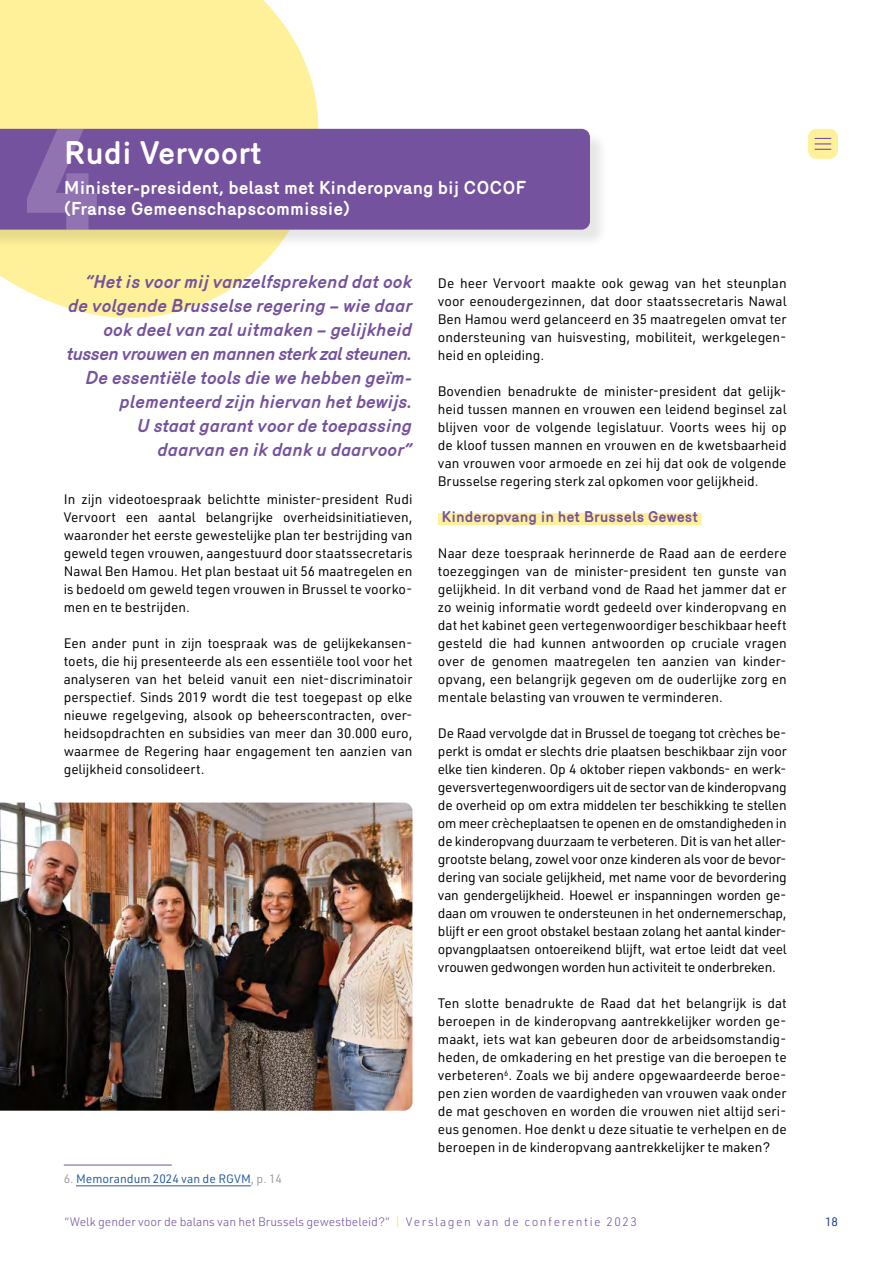
<style>
.page{position:relative;width:893px;height:1263px;background:#fff}
.page>*{position:absolute;margin:0;border:0;box-sizing:border-box;transform-origin:0 0}
.TITRE_CHAPITRE{font:700 31.5px "Mercury";color:#fff}
.CITATIONS{font:italic 700 18px/24px "Merkury";color:#75529d;text-align:right}
.TITRE_2{font:700 18px/21px "Mercury";color:#fff}
.TITRE_X_X{font:700 15px "Mercury";color:#75529d}
.BODYTEXT{font:13.5px/18px "URWDIN";color:#000;text-align:justify}
.t1{font:300 12px "URWDIN";color:#75529d}
.FOOTNOTE{font:12px "URWDIN";color:#275b9b}
.t2{font:12px "URWDIN";color:#20388a}
.s1{color:#9d9c9c}
.s2{color:#ffe600}
</style>
<div class="page">
<svg style="left:0;top:0;width:335px;height:318px;fill:#fff19a"></svg>
<div style="left:0;top:131px;width:609px;height:117px;background:#000;opacity:.1"></div>
<div style="left:0;top:129px;width:590px;height:101px;background:#75529d"></div>
<svg style="left:27px;top:129px;width:70px;height:101px;background:#8464a7"></svg>
<hr style="left:64px;top:1165px;width:108px;height:1px;background:#75529d">
<hr style="left:76px;top:1185px;width:175px;height:1px;background:#275b9b">
<div style="left:438px;top:513px;width:264px;height:12px;background:#fff19a"></div>
<img style="left:0;top:802px;width:412px;height:309px">
<div style="left:808px;top:129px;width:30px;height:30px;background:#fff19a;border-radius:9px"></div>
<svg style="left:815px;top:138px;width:16px;height:12px"></svg>
<p class="TITRE_CHAPITRE" style="left:64px;top:135px;width:200px">Rudi Vervoort</p>
<p class="TITRE_2" style="left:64px;top:177px;width:464px">Minister-president, belast met Kinderopvang bij COCOF (Franse Gemeenschapscommissie)</p>
<p class="CITATIONS" style="left:67px;top:268px;width:347px">“Het is voor mij vanzelfsprekend dat ook de volgende Brusselse regering – wie daar ook deel van zal uitmaken – gelijkheid tussen vrouwen en mannen sterk zal steunen.<br>De essentiële tools die we hebben geïm&shy;plementeerd zijn hiervan het bewijs.<br>U staat garant voor de toepassing daarvan en ik dank u daarvoor”</p>
<p class="BODYTEXT" style="left:64px;top:490px;width:350px">In zijn videotoespraak belichtte minister-president Rudi Vervoort een aantal belangrijke overheidsinitiatieven, waaronder het eerste gewestelijke plan ter bestrijding van geweld tegen vrouwen, aangestuurd door staatssecretaris Nawal Ben Hamou. Het plan bestaat uit 56 maatregelen en is bedoeld om geweld tegen vrouwen in Brussel te voorko&shy;men en te bestrijden.</p>
<p class="BODYTEXT" style="left:64px;top:634px;width:350px">Een ander punt in zijn toespraak was de gelijkekansen&shy;toets, die hij presenteerde als een essentiële tool voor het analyseren van het beleid vanuit een niet-discriminatoir perspectief. Sinds 2019 wordt die test toegepast op elke nieuwe regelgeving, alsook op beheerscontracten, over&shy;heidsopdrachten en subsidies van meer dan 30.000 euro, waarmee de Regering haar engagement ten aanzien van gelijkheid consolideert.</p>
<p class="FOOTNOTE" style="left:64px;top:1171px;width:220px"><span class="s1">6.</span> Memorandum 2024 van de RGVM<span class="s1">, p. 14</span></p>
<p class="BODYTEXT" style="left:438px;top:274px;width:350px">De heer Vervoort maakte ook gewag van het steunplan voor eenoudergezinnen, dat door staatssecretaris Nawal Ben Hamou werd gelanceerd en 35 maatregelen omvat ter ondersteuning van huisvesting, mobiliteit, werkgelegen&shy;heid en opleiding.</p>
<p class="BODYTEXT" style="left:438px;top:382px;width:350px">Bovendien benadrukte de minister-president dat gelijk&shy;heid tussen mannen en vrouwen een leidend beginsel zal blijven voor de volgende legislatuur. Voorts wees hij op de kloof tussen mannen en vrouwen en de kwetsbaarheid van vrouwen voor armoede en zei hij dat ook de volgende Brusselse regering sterk zal opkomen voor gelijkheid.</p>
<p class="TITRE_X_X" style="left:441px;top:508px;width:258px">Kinderopvang in het Brussels Gewest</p>
<p class="BODYTEXT" style="left:438px;top:544px;width:350px">Naar deze toespraak herinnerde de Raad aan de eerdere toezeggingen van de minister-president ten gunste van gelijkheid. In dit verband vond de Raad het jammer dat er zo weinig informatie wordt gedeeld over kinderopvang en dat het kabinet geen vertegenwoordiger beschikbaar heeft gesteld die had kunnen antwoorden op cruciale vragen over de genomen maatregelen ten aanzien van kinder&shy;opvang, een belangrijk gegeven om de ouderlijke zorg en mentale belasting van vrouwen te verminderen.</p>
<p class="BODYTEXT" style="left:438px;top:724px;width:350px">De Raad vervolgde dat in Brussel de toegang tot crèches be&shy;perkt is omdat er slechts drie plaatsen beschikbaar zijn voor elke tien kinderen. Op 4 oktober riepen vakbonds- en werk&shy;geversvertegenwoordigers uit de sector van de kinderopvang de overheid op om extra middelen ter beschikking te stellen om meer crècheplaatsen te openen en de omstandigheden in de kinderopvang duurzaam te verbeteren. Dit is van het aller&shy;grootste belang, zowel voor onze kinderen als voor de bevor&shy;dering van sociale gelijkheid, met name voor de bevordering van gendergelijkheid. Hoewel er inspanningen worden ge&shy;daan om vrouwen te ondersteunen in het ondernemerschap, blijft er een groot obstakel bestaan zolang het aantal kinder&shy;opvangplaatsen ontoereikend blijft, wat ertoe leidt dat veel vrouwen gedwongen worden hun activiteit te onderbreken.</p>
<p class="BODYTEXT" style="left:438px;top:994px;width:350px">Ten slotte benadrukte de Raad dat het belangrijk is dat beroepen in de kinderopvang aantrekkelijker worden ge&shy;maakt, iets wat kan gebeuren door de arbeidsomstandig&shy;heden, de omkadering en het prestige van die beroepen te verbeteren<sup>6</sup>. Zoals we bij andere opgewaardeerde beroe&shy;pen zien worden de vaardigheden van vrouwen vaak onder de mat geschoven en worden die vrouwen niet altijd seri&shy;eus genomen. Hoe denkt u deze situatie te verhelpen en de beroepen in de kinderopvang aantrekkelijker te maken?</p>
<p class="t1" style="left:65px;top:1213px;width:573px">“Welk gender voor de balans van het Brussels gewestbeleid?” <span class="s2">|</span> Ve r s l a g e n v a n d e c o n f e r e n t i e 2 0 2 3</p>
<p class="t2" style="left:825px;top:1213px;width:14px">18</p>
</div>
